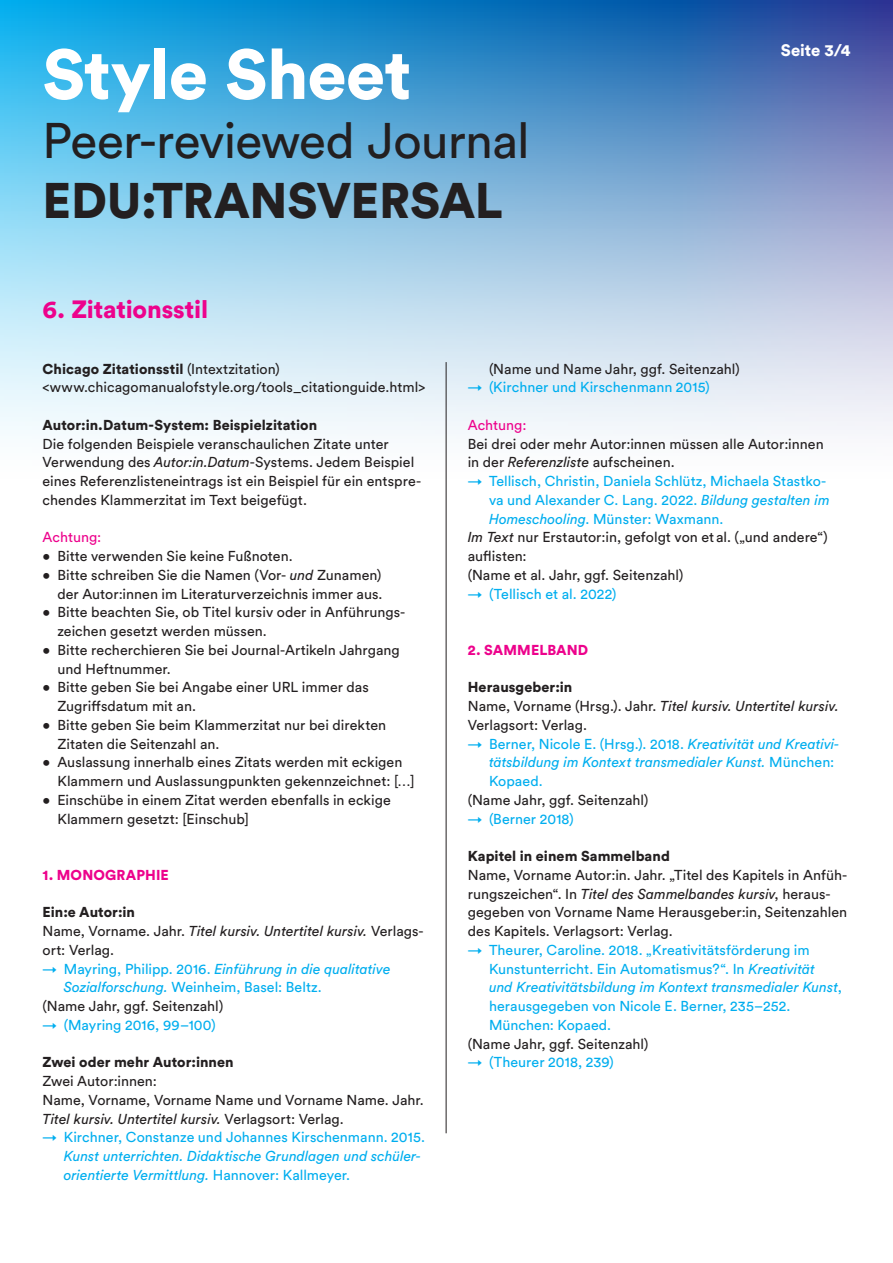
<style>
.page{position:relative;width:893px;height:1263px;background:#fff}
.page>*{position:absolute;margin:0;border:0;box-sizing:border-box;transform-origin:0 0}
.t1{font:900 69.75px "Circular Std";letter-spacing:-.01em;color:#fff}
.t2{font:49.5px "Circular Std";letter-spacing:-.015em;color:#231f20}
.t3{font:900 49.5px "Circular Std";letter-spacing:-.01em;color:#231f20}
.t4{font:900 24.75px "Circular Std";letter-spacing:-.005em;color:#ed028c}
.t5{font:900 16.5px "Circular Std";color:#fff}
.t6{font:14.25px/18.8px "Circular Std";color:#231f20}
.t7{font:14.25px/18.8px "Circular Std";letter-spacing:.005em;color:#00aeef}
.t8{font:italic 14.25px/18.8px "Circular Std";color:#00aeef}
.t9{font:900 14.25px "Circular Std";letter-spacing:.005em;color:#231f20}
.t10{font:900 14.25px "Circular Std";letter-spacing:.01em;color:#ed028c}
.t11{font:14.25px "Circular Std";color:#ed028c}
.s1{font-weight:400}
.s2{font-style:italic}
.s3{font-style:normal}
</style>
<div class="page">
<img style="left:0;top:0;width:893px;height:482px">
<hr style="left:446px;top:362px;width:1px;height:771px;background:#231f20">
<p class="t1" style="left:43px;top:28px;width:370px">Style Sheet</p>
<p class="t2" style="left:43px;top:111px;width:489px">Peer-reviewed Journal</p>
<p class="t3" style="left:43px;top:167px;width:462px">EDU:TRANSVERSAL</p>
<p class="t4" style="left:43px;top:293px;width:167px">6. Zitationsstil</p>
<p class="t5" style="left:781px;top:39px;width:71px">Seite 3/4</p>
<p class="t9" style="left:43px;top:359px;width:239px">Chicago Zitationsstil <span class="s1">(Intextzitation)</span></p>
<p class="t6" style="left:43px;top:378px;width:384px">&lt;www.chicagomanualofstyle.org/tools_citationguide.html&gt;</p>
<p class="t9" style="left:43px;top:415px;width:276px">Autor:in.Datum-System: Beispielzitation</p>
<p class="t6" style="left:43px;top:434px;width:380px">Die folgenden Beispiele veranschaulichen Zitate unter Verwendung des <span class="s2">Autor:in.Datum</span>-Systems. Jedem Beispiel eines Referenzlisteneintrags ist ein Beispiel für ein entspre&shy;chendes Klammerzitat im Text beigefügt.</p>
<p class="t11" style="left:43px;top:529px;width:60px">Achtung:</p>
<p class="t6" style="left:43px;top:547px;width:252px">• Bitte verwenden Sie keine Fußnoten.</p>
<p class="t6" style="left:43px;top:565px;width:342px;text-align:right">• Bitte schreiben Sie die Namen (Vor- <span class="s2">und</span> Zunamen) der Autor:innen im Literaturverzeichnis immer aus.</p>
<p class="t6" style="left:57px;top:603px;width:348px;text-indent:-15px">• Bitte beachten Sie, ob Titel kursiv oder in Anführungs&shy;zeichen gesetzt werden müssen.</p>
<p class="t6" style="left:57px;top:640px;width:344px;text-indent:-15px">• Bitte recherchieren Sie bei Journal-Artikeln Jahrgang und Heftnummer.</p>
<p class="t6" style="left:57px;top:678px;width:313px;text-indent:-15px">• Bitte geben Sie bei Angabe einer URL immer das<br>Zugriffsdatum mit an.</p>
<p class="t6" style="left:57px;top:715px;width:330px;text-indent:-15px">• Bitte geben Sie beim Klammerzitat nur bei direkten<br>Zitaten die Seitenzahl an.</p>
<p class="t6" style="left:57px;top:753px;width:359px;text-indent:-15px">• Auslassung innerhalb eines Zitats werden mit eckigen<br>Klammern und Auslassungpunkten gekennzeichnet: […]</p>
<p class="t6" style="left:57px;top:790px;width:335px;text-indent:-15px">• Einschübe in einem Zitat werden ebenfalls in eckige<br>Klammern gesetzt: [Einschub]</p>
<p class="t10" style="left:43px;top:865px;width:128px">1. MONOGRAPHIE</p>
<p class="t9" style="left:43px;top:903px;width:94px">Ein:e Autor:in</p>
<p class="t6" style="left:43px;top:922px;width:383px">Name, Vorname. Jahr. <span class="s2">Titel kursiv. Untertitel kursiv.</span> Verlags&shy;ort: Verlag.</p>
<p class="t7" style="left:64px;top:959px;width:328px;text-indent:-21px">→ Mayring, Philipp. 2016. <span class="s2">Einführung in die qualitative<br>Sozialforschung.</span> Weinheim, Basel: Beltz.</p>
<p class="t6" style="left:43px;top:997px;width:182px">(Name Jahr, ggf. Seitenzahl)</p>
<p class="t7" style="left:43px;top:1015px;width:175px">→ (Mayring 2016, 99–100)</p>
<p class="t9" style="left:43px;top:1053px;width:193px">Zwei oder mehr Autor:innen</p>
<p class="t6" style="left:43px;top:1072px;width:116px">Zwei Autor:innen:</p>
<p class="t6" style="left:43px;top:1090px;width:383px">Name, Vorname, Vorname Name und Vorname Name. Jahr.<br><span class="s2">Titel kursiv. Untertitel kursiv.</span> Verlagsort: Verlag.</p>
<p class="t8" style="left:64px;top:1128px;width:363px;text-indent:-21px"><span class="s3">→ Kirchner, Constanze und Johannes Kirschenmann. 2015.<br></span>Kunst unterrichten. Didaktische Grundlagen und schüler&shy;orientierte Vermittlung. <span class="s3">Hannover: Kallmeyer.</span></p>
<p class="t6" style="left:489px;top:359px;width:252px">(Name und Name Jahr, ggf. Seitenzahl)</p>
<p class="t7" style="left:468px;top:378px;width:243px">→ (Kirchner und Kirschenmann 2015)</p>
<p class="t11" style="left:468px;top:416px;width:60px">Achtung:</p>
<p class="t6" style="left:468px;top:434px;width:357px">Bei drei oder mehr Autor:innen müssen alle Autor:innen in der <span class="s2">Referenzliste</span> aufscheinen.</p>
<p class="t7" style="left:489px;top:472px;width:342px;text-indent:-21px">→ Tellisch, Christin, Daniela Schlütz, Michaela Stastko&shy;va und Alexander C. Lang. 2022. <span class="s2">Bildung gestalten im<br>Homeschooling</span>. Münster: Waxmann.</p>
<p class="t6" style="left:468px;top:528px;width:361px"><span class="s2">Im Text</span> nur Erstautor:in, gefolgt von etal. („und andere“) auflisten:<br>(Name et al. Jahr, ggf. Seitenzahl)</p>
<p class="t7" style="left:468px;top:584px;width:150px">→ (Tellisch et al. 2022)</p>
<p class="t10" style="left:468px;top:640px;width:122px">2. SAMMELBAND</p>
<p class="t9" style="left:468px;top:678px;width:106px">Herausgeber:in</p>
<p class="t6" style="left:468px;top:697px;width:372px">Name, Vorname (Hrsg.). Jahr. <span class="s2">Titel kursiv. Untertitel kursiv.<br></span>Verlagsort: Verlag.</p>
<p class="t8" style="left:489px;top:734px;width:352px;text-indent:-21px"><span class="s3">→ Berner, Nicole E. (Hrsg.). 2018.</span> Kreativität und Kreativi&shy;tätsbildung im Kontext transmedialer Kunst. <span class="s3">München:<br>Kopaed.</span></p>
<p class="t6" style="left:468px;top:790px;width:182px">(Name Jahr, ggf. Seitenzahl)</p>
<p class="t7" style="left:468px;top:809px;width:107px">→ (Berner 2018)</p>
<p class="t9" style="left:468px;top:847px;width:204px">Kapitel in einem Sammelband</p>
<p class="t6" style="left:468px;top:865px;width:381px">Name, Vorname Autor:in. Jahr. „Titel des Kapitels in Anfüh&shy;rungszeichen“. In <span class="s2">Titel des Sammelbandes kursiv</span>, heraus&shy;gegeben von Vorname Name Herausgeber:in, Seitenzahlen des Kapitels. Verlagsort: Verlag.</p>
<p class="t7" style="left:489px;top:940px;width:354px;text-indent:-21px">→ Theurer, Caroline. 2018. „Kreativitätsförderung im Kunstunterricht. Ein Automatismus?“. In <span class="s2">Kreativität und Kreativitätsbildung im Kontext transmedialer Kunst</span>, herausgegeben von Nicole E. Berner, 235–252.<br>München: Kopaed.</p>
<p class="t6" style="left:468px;top:1034px;width:182px">(Name Jahr, ggf. Seitenzahl)</p>
<p class="t7" style="left:468px;top:1053px;width:148px">→ (Theurer 2018, 239)</p>
</div>
